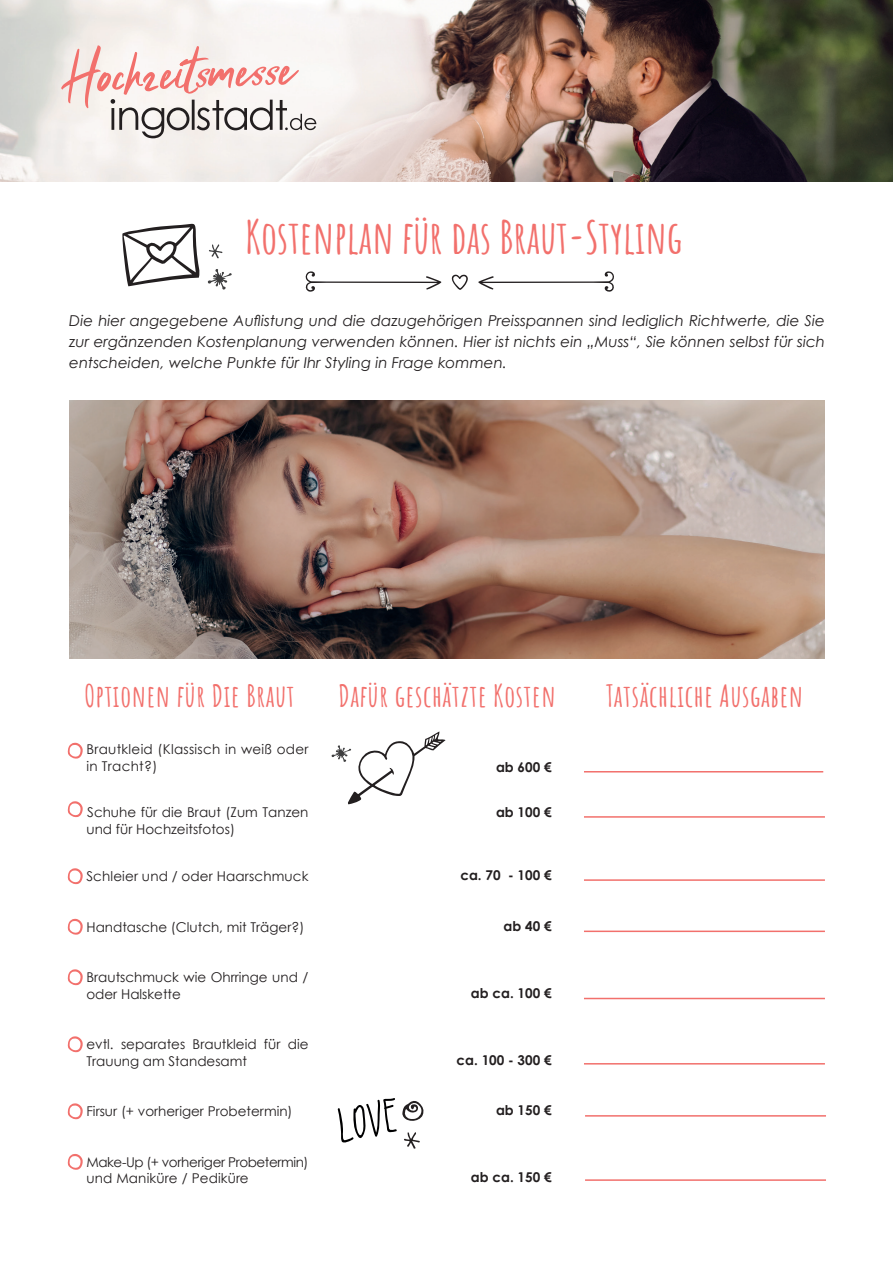
<style>
.page{position:relative;width:893px;height:1263px;background:#fff}
.page>*{position:absolute;margin:0;border:0;box-sizing:border-box;transform-origin:0 0}
.t1{font:700 45px "Amatic SC";color:#f2706c}
.t2{font:700 30px "Amatic SC";letter-spacing:.02em;color:#f2706c}
.t3{font:italic 15px/21px "Century Gothic";color:#231f20;text-align:justify}
.t4{font:13.5px/16.5px "Century Gothic";color:#231f20}
.t5{font:700 13.5px "Century Gothic";color:#231f20}
.t6{font:13.5px/16.5px "Century Gothic";letter-spacing:-.02em;color:#231f20}
.t7{font:13.5px/16.5px "Century Gothic";letter-spacing:.02em;color:#231f20}
</style>
<div class="page">
<svg style="left:451px;top:274px;width:17px;height:16px"></svg>
<svg style="left:305px;top:271px;width:136px;height:21px"></svg>
<svg style="left:478px;top:271px;width:136px;height:21px"></svg>
<img style="left:1px;top:0;width:892px;height:181px">
<svg style="left:61px;top:45px;width:255px;height:93px"></svg>
<svg style="left:68px;top:743px;width:15px;height:16px"></svg>
<svg style="left:68px;top:801px;width:15px;height:16px"></svg>
<svg style="left:68px;top:868px;width:15px;height:16px"></svg>
<svg style="left:68px;top:919px;width:15px;height:16px"></svg>
<svg style="left:68px;top:969px;width:15px;height:16px"></svg>
<svg style="left:68px;top:1036px;width:15px;height:16px"></svg>
<svg style="left:68px;top:1103px;width:15px;height:16px"></svg>
<svg style="left:68px;top:1154px;width:15px;height:16px"></svg>
<hr style="left:584px;top:771px;width:239px;height:1px;background:#f2706c">
<hr style="left:584px;top:816px;width:241px;height:2px;background:#f2706c">
<hr style="left:584px;top:879px;width:241px;height:2px;background:#f2706c">
<hr style="left:584px;top:930px;width:241px;height:2px;background:#f2706c">
<hr style="left:584px;top:998px;width:241px;height:1px;background:#f2706c">
<hr style="left:584px;top:1063px;width:241px;height:1px;background:#f2706c">
<hr style="left:585px;top:1115px;width:241px;height:1px;background:#f2706c">
<hr style="left:585px;top:1179px;width:241px;height:2px;background:#f2706c">
<img style="left:69px;top:400px;width:756px;height:258px">
<svg style="left:122px;top:224px;width:78px;height:62px"></svg>
<svg style="left:337px;top:1098px;width:87px;height:51px"></svg>
<svg style="left:209px;top:244px;width:13px;height:14px"></svg>
<svg style="left:208px;top:269px;width:24px;height:21px"></svg>
<svg style="left:331px;top:731px;width:115px;height:73px"></svg>
<h1 class="t1" style="left:245px;top:203px;width:439px">Kostenplan für das Braut-Styling</h1>
<p class="t3" style="left:69px;top:310px;width:757px">Die hier angegebene Auflistung und die dazugehörigen Preisspannen sind lediglich Richtwerte, die Sie zur ergänzenden Kostenplanung verwenden können. Hier ist nichts ein „Muss“, Sie können selbst für sich entscheiden, welche Punkte für Ihr Styling in Frage kommen.</p>
<h2 class="t2" style="left:84px;top:672px;width:212px">Optionen für Die Braut</h2>
<h2 class="t2" style="left:338px;top:672px;width:219px">Dafür geschätzte Kosten</h2>
<h2 class="t2" style="left:606px;top:672px;width:199px">Tatsächliche Ausgaben</h2>
<p class="t7" style="left:86px;top:741px;width:224px">Brautkleid (Klassisch in weiß oder in Tracht?)</p>
<p class="t4" style="left:87px;top:804px;width:223px">Schuhe für die Braut (Zum Tanzen und für Hochzeitsfotos)</p>
<p class="t4" style="left:86px;top:868px;width:224px">Schleier und / oder Haarschmuck</p>
<p class="t4" style="left:86px;top:918px;width:219px">Handtasche (Clutch, mit Träger?)</p>
<p class="t4" style="left:86px;top:969px;width:224px">Brautschmuck wie Ohrringe und / oder Halskette</p>
<p class="t4" style="left:86px;top:1036px;width:224px">evtl. separates Brautkleid für die<br>Trauung am Standesamt</p>
<p class="t4" style="left:86px;top:1103px;width:208px">Firsur (+ vorheriger Probetermin)</p>
<p class="t6" style="left:86px;top:1153px;width:224px">Make-Up (+ vorheriger Probetermin) und Maniküre / Pediküre</p>
<p class="t5" style="left:496px;top:757px;width:57px">ab 600 €</p>
<p class="t5" style="left:496px;top:802px;width:57px">ab 100 €</p>
<p class="t5" style="left:460px;top:865px;width:93px">ca. 70 - 100 €</p>
<p class="t5" style="left:504px;top:916px;width:50px">ab 40 €</p>
<p class="t5" style="left:471px;top:983px;width:82px">ab ca. 100 €</p>
<p class="t5" style="left:457px;top:1050px;width:97px">ca. 100 - 300 €</p>
<p class="t5" style="left:496px;top:1100px;width:57px">ab 150 €</p>
<p class="t5" style="left:471px;top:1167px;width:82px">ab ca. 150 €</p>
</div>
